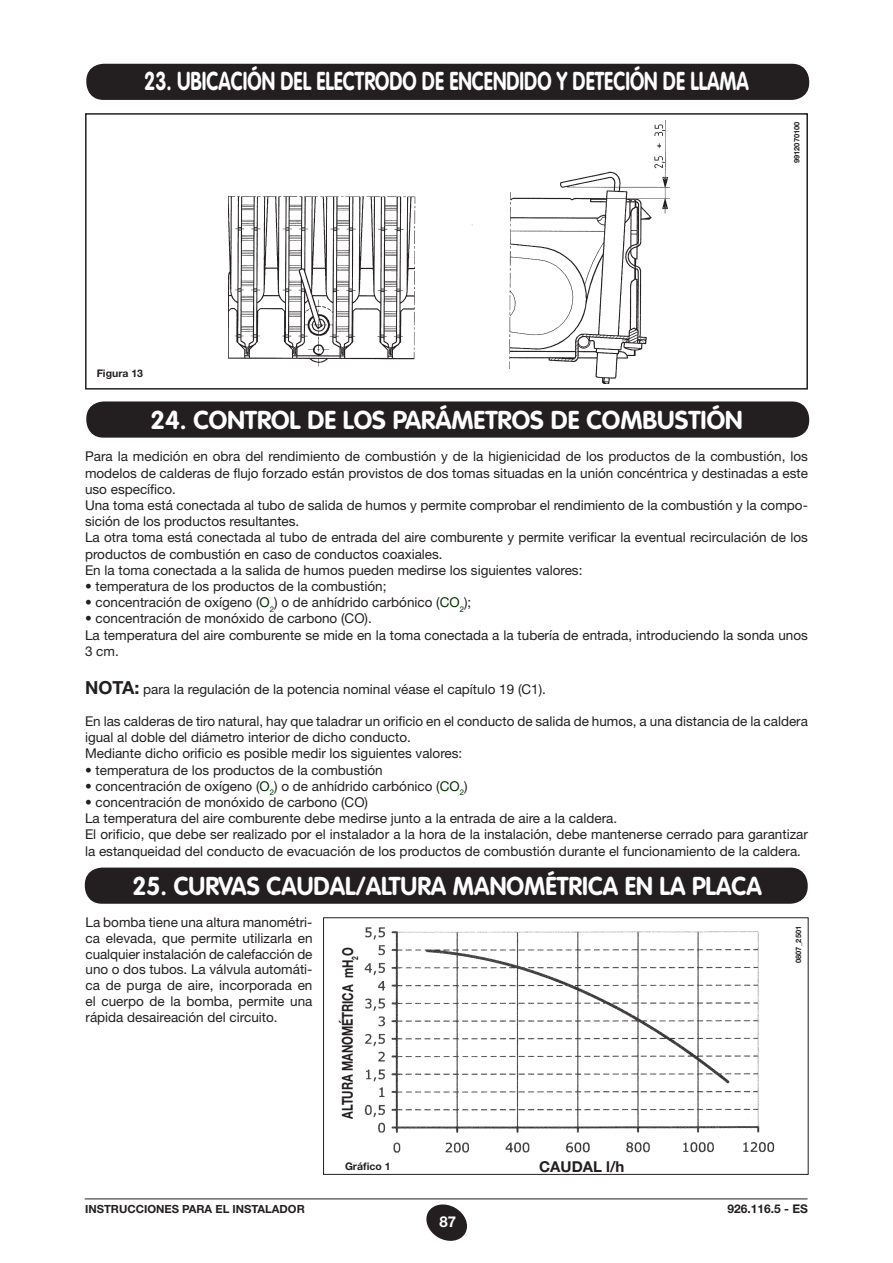
<style>
.page{position:relative;width:893px;height:1263px;background:#fff}
.page>*{position:absolute;margin:0;border:0;box-sizing:border-box;transform-origin:0 0}
.titolo{font:700 25.5px "VAG Rounded Std";color:#fff;scale:.77 1}
.titolo-2{font:700 25.5px "VAG Rounded Std";color:#fff;scale:.96 1}
.titolo-3{font:700 25.5px "VAG Rounded Std";color:#fff}
.t1{font:700 15px "Helvetica Neue LT Std";letter-spacing:-.005em;color:#231f20;scale:.75 1}
.t2{font:700 15px "Helvetica Neue LT Std";letter-spacing:-.005em;color:#231f20}
.t3{font:700 15px "Helvetica Neue LT Std";color:#fff}
.testo{font:13.5px/16.2px "Helvetica Neue LT Std";color:#231f20}
.t4{font:700 12px "Helvetica Neue LT Std";color:#231f20}
.t5{font:700 11.25px "Helvetica Neue LT Std";color:#231f20}
._07_bold{font:700 10.5px "Helvetica Neue LT Std";color:#231f20}
.codice{font:700 7.5px "Helvetica Neue LT Std";color:#231f20}
.s1{color:#003100}
.s2{font-weight:700;font-size:18px}
</style>
<div class="page">
<svg style="left:426px;top:1204px;width:41px;height:37px"></svg>
<hr style="left:85px;top:1198px;width:723px;height:1px;background:#231f20">
<div style="left:87px;top:64px;width:721px;height:35px;background:#231f20;border-radius:16px"></div>
<div style="left:86px;top:64px;width:723px;height:36px;border:2px solid #231f20;border-radius:16px"></div>
<div style="left:85px;top:113px;width:723px;height:277px;border:2px solid #231f20"></div>
<img style="left:228px;top:120px;width:442px;height:264px">
<div style="left:87px;top:402px;width:721px;height:35px;background:#231f20;border-radius:16px"></div>
<div style="left:86px;top:401px;width:723px;height:37px;border:2px solid #231f20;border-radius:16px"></div>
<div style="left:86px;top:868px;width:721px;height:35px;background:#231f20;border-radius:16px"></div>
<div style="left:85px;top:867px;width:723px;height:37px;border:2px solid #231f20;border-radius:16px"></div>
<div style="left:323px;top:917px;width:485px;height:258px;border:1px solid #231f20"></div>
<img style="left:364px;top:927px;width:411px;height:226px">
<p class="titolo" style="left:144px;top:66px;width:787px">23. UBICACIÓN DEL ELECTRODO DE ENCENDIDO Y DETECIÓN DE LLAMA</p>
<p class="codice" style="left:792px;top:163px;width:43px;rotate:-90deg">9912070100</p>
<p class="_07_bold" style="left:97px;top:366px;width:48px">Figura 13</p>
<p class="titolo-3" style="left:150px;top:405px;width:594px">24. CONTROL DE LOS PARÁMETROS DE COMBUSTIÓN</p>
<p class="testo" style="left:85px;top:448px;width:724px;text-align:justify">Para la medición en obra del rendimiento de combustión y de la higienicidad de los productos de la combustión, los modelos de calderas de flujo forzado están provistos de dos tomas situadas en la unión concéntrica y destinadas a este uso específico.</p>
<p class="testo" style="left:85px;top:497px;width:724px">Una toma está conectada al tubo de salida de humos y permite comprobar el rendimiento de la combustión y la compo&shy;sición de los productos resultantes.</p>
<p class="testo" style="left:85px;top:529px;width:724px">La otra toma está conectada al tubo de entrada del aire comburente y permite verificar la eventual recirculación de los productos de combustión en caso de conductos coaxiales.</p>
<p class="testo" style="left:85px;top:562px;width:499px">En la toma conectada a la salida de humos pueden medirse los siguientes valores:</p>
<p class="testo" style="left:85px;top:578px;width:303px">• temperatura de los productos de la combustión;</p>
<p class="testo" style="left:85px;top:594px;width:388px">• concentración de oxígeno (<span class="s1">O</span><sub>2</sub>) o de anhídrido carbónico (<span class="s1">CO</span><sub>2</sub>);</p>
<p class="testo" style="left:85px;top:610px;width:288px">• concentración de monóxido de carbono (CO).</p>
<p class="testo" style="left:85px;top:627px;width:724px">La temperatura del aire comburente se mide en la toma conectada a la tubería de entrada, introduciendo la sonda unos<br>3 cm.</p>
<p class="testo" style="left:85px;top:681px;width:462px"><span class="s2">NOTA:</span> para la regulación de la potencia nominal véase el capítulo 19 (C1).</p>
<p class="testo" style="left:85px;top:713px;width:724px">En las calderas de tiro natural, hay que taladrar un orificio en el conducto de salida de humos, a una distancia de la caldera igual al doble del diámetro interior de dicho conducto.</p>
<p class="testo" style="left:85px;top:745px;width:379px">Mediante dicho orificio es posible medir los siguientes valores:</p>
<p class="testo" style="left:85px;top:762px;width:299px">• temperatura de los productos de la combustión</p>
<p class="testo" style="left:85px;top:778px;width:384px">• concentración de oxígeno (<span class="s1">O</span><sub>2</sub>) o de anhídrido carbónico (<span class="s1">CO</span><sub>2</sub>)</p>
<p class="testo" style="left:85px;top:794px;width:285px">• concentración de monóxido de carbono (CO)</p>
<p class="testo" style="left:85px;top:810px;width:534px">La temperatura del aire comburente debe medirse junto a la entrada de aire a la caldera.</p>
<p class="testo" style="left:85px;top:826px;width:724px">El orificio, que debe ser realizado por el instalador a la hora de la instalación, debe mantenerse cerrado para garantizar la estanqueidad del conducto de evacuación de los productos de combustión durante el funcionamiento de la caldera.</p>
<p class="titolo-2" style="left:132px;top:870px;width:657px">25. CURVAS CAUDAL/ALTURA MANOMÉTRICA EN LA PLACA</p>
<p class="testo" style="left:86px;top:914px;width:229px;line-height:15.8px;text-align:justify">La bomba tiene una altura manométri&shy;ca elevada, que permite utilizarla en cualquier instalación de calefacción de uno o dos tubos. La válvula automáti&shy;ca de purga de aire, incorporada en el cuerpo de la bomba, permite una rápida desaireación del circuito.</p>
<p class="t1" style="left:338px;top:1118px;width:230px;rotate:-90deg">ALTURA MANOMÉTRICA mH O<sub>2</sub></p>
<p class="_07_bold" style="left:345px;top:1160px;width:47px">Gráfico 1</p>
<p class="t2" style="left:539px;top:1157px;width:87px">CAUDAL l/h</p>
<p class="codice" style="left:794px;top:963px;width:39px;rotate:-90deg">0807_2501</p>
<p class="t5" style="left:85px;top:1202px;width:221px">INSTRUCCIONES PARA EL INSTALADOR</p>
<p class="t4" style="left:727px;top:1202px;width:82px">926.116.5 - ES</p>
<p class="t3" style="left:439px;top:1212px;width:18px">87</p>
</div>
